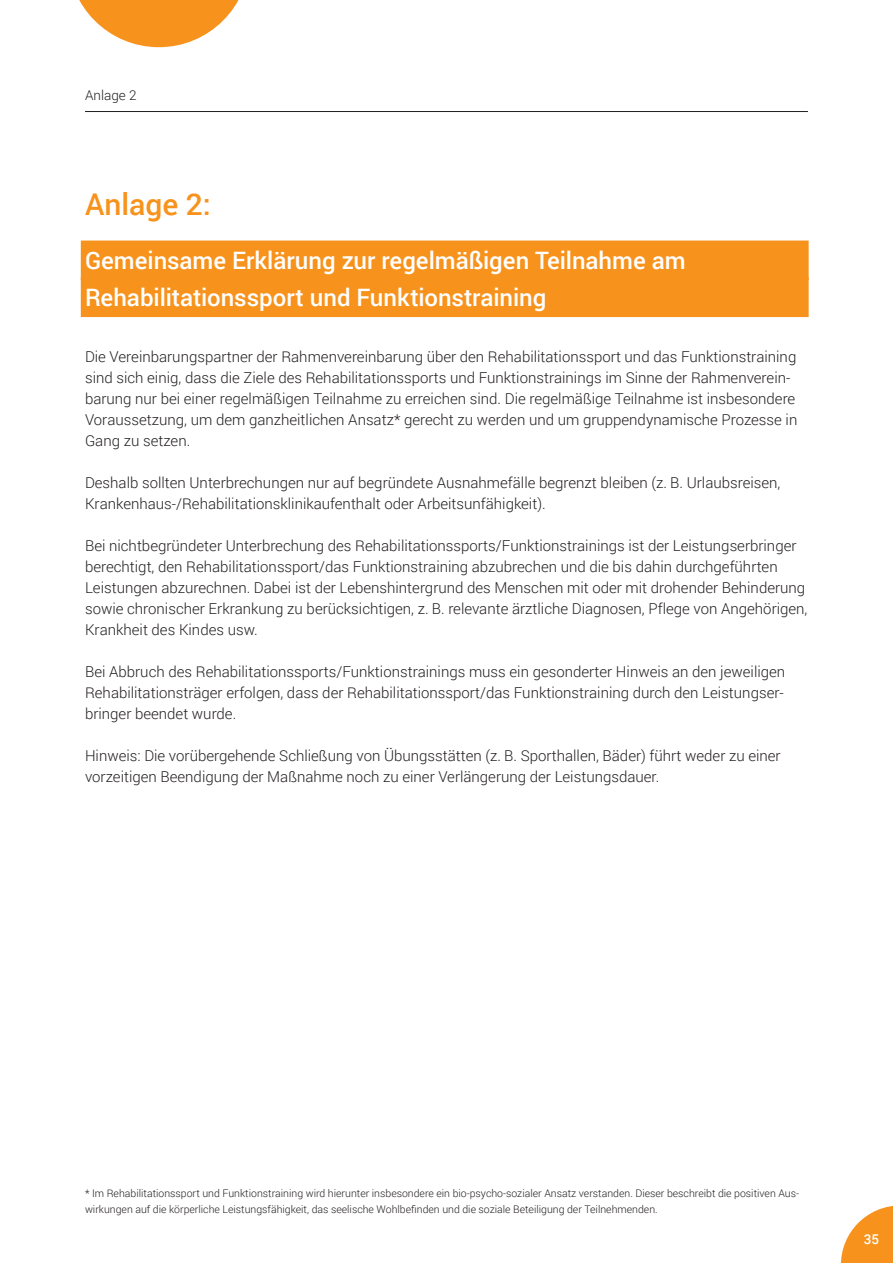
<style>
.page{position:relative;width:893px;height:1263px;background:#fff}
.page>*{position:absolute;margin:0;border:0;box-sizing:border-box;transform-origin:0 0}
.Headline_20pt{font:500 30px "Roboto";color:#f7931d}
.Head{font:500 24px "Roboto";color:#fff}
.Fließtext_10pt{font:300 15px/21px "Roboto";color:#231f20}
.Kopfzeile_11pt{font:300 13.5px "Roboto";color:#231f20}
.t1{font:500 13.5px "Roboto";color:#fff}
.Fußnote_7pt{font:300 10.5px/15.8px "Roboto";color:#231f20}
</style>
<div class="page">
<svg style="left:841px;top:1206px;width:52px;height:57px"></svg>
<hr style="left:85px;top:111px;width:723px;height:1px;background:#231f20">
<div style="left:81px;top:241px;width:728px;height:39px;background:#f7931d"></div>
<div style="left:81px;top:277px;width:728px;height:40px;background:#f7931d"></div>
<svg style="left:79px;top:0;width:160px;height:47px"></svg>
<p class="Kopfzeile_11pt" style="left:85px;top:86px;width:53px">Anlage 2</p>
<p class="Headline_20pt" style="left:85px;top:183px;width:127px">Anlage 2:</p>
<p class="Head" style="left:85px;top:244px;width:602px">Gemeinsame Erklärung zur regelmäßigen Teilnahme am</p>
<p class="Head" style="left:85px;top:280px;width:463px">Rehabilitationssport und Funktionstraining</p>
<p class="Fließtext_10pt" style="left:85px;top:346px;width:714px">Die Vereinbarungspartner der Rahmenvereinbarung über den Rehabilitationssport und das Funktionstraining sind sich einig, dass die Ziele des Rehabilitationssports und Funktionstrainings im Sinne der Rahmenverein&shy;barung nur bei einer regelmäßigen Teilnahme zu erreichen sind. Die regelmäßige Teilnahme ist insbesondere Voraussetzung, um dem ganzheitlichen Ansatz* gerecht zu werden und um gruppendynamische Prozesse in Gang zu setzen.</p>
<p class="Fließtext_10pt" style="left:85px;top:472px;width:697px">Deshalb sollten Unterbrechungen nur auf begründete Ausnahmefälle begrenzt bleiben (z. B. Urlaubsreisen,<br>Krankenhaus-/Rehabilitationsklinikaufenthalt oder Arbeitsunfähigkeit).</p>
<p class="Fließtext_10pt" style="left:85px;top:535px;width:724px">Bei nichtbegründeter Unterbrechung des Rehabilitationssports/Funktionstrainings ist der Leistungserbringer berechtigt, den Rehabilitationssport/das Funktionstraining abzubrechen und die bis dahin durchgeführten Leistungen abzurechnen. Dabei ist der Lebenshintergrund des Menschen mit oder mit drohender Behinderung sowie chronischer Erkrankung zu berücksichtigen, z. B. relevante ärztliche Diagnosen, Pflege von Angehörigen, Krankheit des Kindes usw.</p>
<p class="Fließtext_10pt" style="left:85px;top:661px;width:702px;text-align:justify">Bei Abbruch des Rehabilitationssports/Funktionstrainings muss ein gesonderter Hinweis an den jeweiligen Rehabilitationsträger erfolgen, dass der Rehabilitationssport/das Funktionstraining durch den Leistungser&shy;bringer beendet wurde.</p>
<p class="Fließtext_10pt" style="left:85px;top:745px;width:697px">Hinweis: Die vorübergehende Schließung von Übungsstätten (z. B. Sporthallen, Bäder) führt weder zu einer vorzeitigen Beendigung der Maßnahme noch zu einer Verlängerung der Leistungsdauer.</p>
<p class="Fußnote_7pt" style="left:85px;top:1185px;width:716px">* Im Rehabilitationssport und Funktionstraining wird hierunter insbesondere ein bio-psycho-sozialer Ansatz verstanden. Dieser beschreibt die positiven Aus&shy;wirkungen auf die körperliche Leistungsfähigkeit, das seelische Wohlbefinden und die soziale Beteiligung der Teilnehmenden.</p>
<p class="t1" style="left:864px;top:1230px;width:17px">35</p>
</div>
